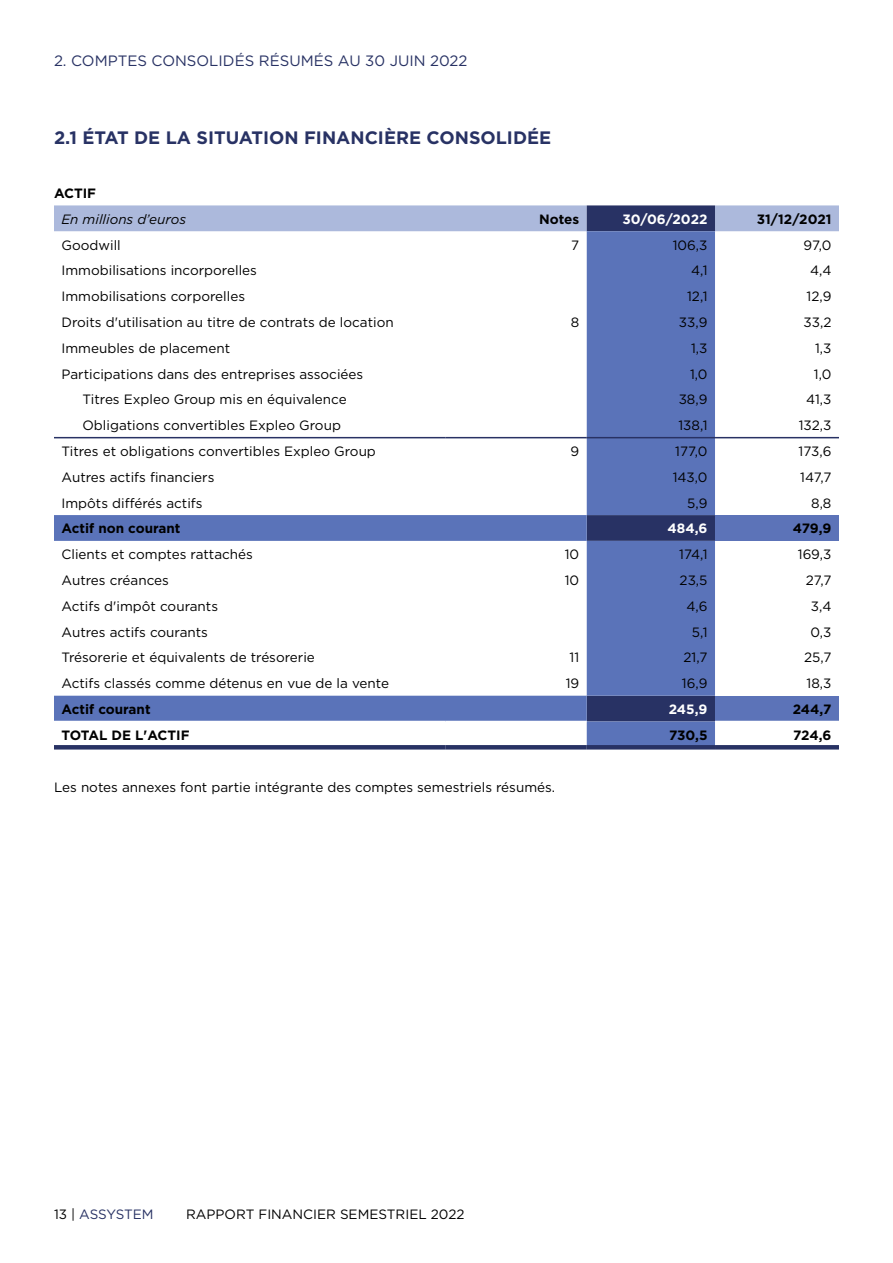
<style>
.page{position:relative;width:893px;height:1263px;background:#fff}
.page>*{position:absolute;margin:0;border:0;box-sizing:border-box;transform-origin:0 0}
.t1{font:700 18px "Gotham";color:#283264}
.t2{font:15px "Gotham";color:#283264}
.t3{font:13.5px "Gotham";color:#000}
.t4{font:700 13.5px "Gotham";color:#000}
.t5{font:700 13.5px "Gotham";color:#fff}
.t6{font:italic 13.5px "Gotham";color:#000}
.t7{font:13.5px "Gotham";letter-spacing:-.01em;color:#283264}
.s1{color:#000}
</style>
<div class="page">
<div style="left:54px;top:205px;width:785px;height:26px;background:#acb9dc"></div>
<div style="left:587px;top:205px;width:128px;height:26px;background:#283264"></div>
<svg style="left:54px;top:231px;width:661px;height:514px"></svg>
<div style="left:715px;top:515px;width:124px;height:26px;background:#5c73b8"></div>
<div style="left:587px;top:541px;width:128px;height:155px;background:#5a73b9"></div>
<div style="left:715px;top:696px;width:124px;height:25px;background:#5c73b8"></div>
<hr style="left:54px;top:745px;width:392px;height:4px;background:#283264">
<hr style="left:446px;top:745px;width:141px;height:4px;background:#283264">
<hr style="left:587px;top:745px;width:128px;height:4px;background:#283264">
<hr style="left:715px;top:745px;width:124px;height:4px;background:#283264">
<hr style="left:54px;top:437px;width:392px;height:1px;background:#283264">
<hr style="left:446px;top:437px;width:141px;height:1px;background:#283264">
<hr style="left:587px;top:437px;width:128px;height:1px;background:#283264">
<hr style="left:715px;top:437px;width:124px;height:1px;background:#283264">
<hr style="left:54px;top:721px;width:392px;height:1px;background:#fff">
<hr style="left:446px;top:721px;width:141px;height:1px;background:#fff">
<p class="t2" style="left:54px;top:52px;width:415px">2. COMPTES CONSOLIDÉS RÉSUMÉS AU 30 JUIN 2022</p>
<h1 class="t1" style="left:54px;top:126px;width:499px">2.1 ÉTAT DE LA SITUATION FINANCIÈRE CONSOLIDÉE</h1>
<p class="t4" style="left:54px;top:184px;width:44px">ACTIF</p>
<p class="t6" style="left:62px;top:210px;width:126px">En millions d’euros</p>
<p class="t4" style="left:539px;top:210px;width:42px">Notes</p>
<p class="t5" style="left:623px;top:210px;width:86px">30/06/2022</p>
<p class="t4" style="left:757px;top:210px;width:76px">31/12/2021</p>
<p class="t3" style="left:61px;top:236px;width:61px">Goodwill</p>
<p class="t3" style="left:571px;top:236px;width:10px">7</p>
<p class="t3" style="left:673px;top:236px;width:36px">106,3</p>
<p class="t3" style="left:804px;top:236px;width:29px">97,0</p>
<p class="t3" style="left:61px;top:262px;width:197px">Immobilisations incorporelles</p>
<p class="t3" style="left:691px;top:262px;width:18px">4,1</p>
<p class="t3" style="left:810px;top:262px;width:23px">4,4</p>
<p class="t3" style="left:61px;top:288px;width:185px">Immobilisations corporelles</p>
<p class="t3" style="left:687px;top:288px;width:22px">12,1</p>
<p class="t3" style="left:806px;top:288px;width:26px">12,9</p>
<p class="t3" style="left:61px;top:313px;width:334px">Droits d'utilisation au titre de contrats de location</p>
<p class="t3" style="left:571px;top:313px;width:10px">8</p>
<p class="t3" style="left:679px;top:313px;width:30px">33,9</p>
<p class="t3" style="left:803px;top:313px;width:29px">33,2</p>
<p class="t3" style="left:61px;top:339px;width:170px">Immeubles de placement</p>
<p class="t3" style="left:691px;top:339px;width:18px">1,3</p>
<p class="t3" style="left:815px;top:339px;width:18px">1,3</p>
<p class="t3" style="left:61px;top:365px;width:303px">Participations dans des entreprises associées</p>
<p class="t3" style="left:690px;top:365px;width:19px">1,0</p>
<p class="t3" style="left:814px;top:365px;width:19px">1,0</p>
<p class="t3" style="left:83px;top:391px;width:266px">Titres Expleo Group mis en équivalence</p>
<p class="t3" style="left:679px;top:391px;width:30px">38,9</p>
<p class="t3" style="left:806px;top:391px;width:27px">41,3</p>
<p class="t3" style="left:83px;top:417px;width:260px">Obligations convertibles Expleo Group</p>
<p class="t3" style="left:678px;top:417px;width:31px">138,1</p>
<p class="t3" style="left:799px;top:417px;width:34px">132,3</p>
<p class="t3" style="left:61px;top:442px;width:316px">Titres et obligations convertibles Expleo Group</p>
<p class="t3" style="left:570px;top:442px;width:10px">9</p>
<p class="t3" style="left:675px;top:442px;width:34px">177,0</p>
<p class="t3" style="left:798px;top:442px;width:34px">173,6</p>
<p class="t3" style="left:61px;top:468px;width:154px">Autres actifs financiers</p>
<p class="t3" style="left:673px;top:468px;width:36px">143,0</p>
<p class="t3" style="left:800px;top:468px;width:33px">147,7</p>
<p class="t3" style="left:61px;top:494px;width:143px">Impôts différés actifs</p>
<p class="t3" style="left:687px;top:494px;width:22px">5,9</p>
<p class="t3" style="left:811px;top:494px;width:22px">8,8</p>
<p class="t4" style="left:61px;top:520px;width:120px">Actif non courant</p>
<p class="t5" style="left:668px;top:520px;width:41px">484,6</p>
<p class="t4" style="left:793px;top:520px;width:40px">479,9</p>
<p class="t3" style="left:61px;top:546px;width:193px">Clients et comptes rattachés</p>
<p class="t3" style="left:565px;top:546px;width:16px">10</p>
<p class="t3" style="left:679px;top:546px;width:30px">174,1</p>
<p class="t3" style="left:798px;top:546px;width:35px">169,3</p>
<p class="t3" style="left:61px;top:571px;width:109px">Autres créances</p>
<p class="t3" style="left:565px;top:571px;width:16px">10</p>
<p class="t3" style="left:680px;top:571px;width:29px">23,5</p>
<p class="t3" style="left:806px;top:571px;width:27px">27,7</p>
<p class="t3" style="left:61px;top:597px;width:158px">Actifs d'impôt courants</p>
<p class="t3" style="left:686px;top:597px;width:23px">4,6</p>
<p class="t3" style="left:811px;top:597px;width:22px">3,4</p>
<p class="t3" style="left:61px;top:623px;width:148px">Autres actifs courants</p>
<p class="t3" style="left:692px;top:623px;width:17px">5,1</p>
<p class="t3" style="left:810px;top:623px;width:22px">0,3</p>
<p class="t3" style="left:61px;top:649px;width:255px">Trésorerie et équivalents de trésorerie</p>
<p class="t3" style="left:570px;top:649px;width:11px">11</p>
<p class="t3" style="left:683px;top:649px;width:26px">21,7</p>
<p class="t3" style="left:804px;top:649px;width:29px">25,7</p>
<p class="t3" style="left:61px;top:675px;width:329px">Actifs classés comme détenus en vue de la vente</p>
<p class="t3" style="left:566px;top:675px;width:15px">19</p>
<p class="t3" style="left:682px;top:675px;width:27px">16,9</p>
<p class="t3" style="left:806px;top:675px;width:26px">18,3</p>
<p class="t4" style="left:61px;top:700px;width:91px">Actif courant</p>
<p class="t5" style="left:669px;top:700px;width:40px">245,9</p>
<p class="t4" style="left:793px;top:700px;width:40px">244,7</p>
<p class="t4" style="left:61px;top:726px;width:130px">TOTAL DE L'ACTIF</p>
<p class="t4" style="left:669px;top:726px;width:40px">730,5</p>
<p class="t4" style="left:793px;top:726px;width:40px">724,6</p>
<p class="t3" style="left:54px;top:779px;width:503px">Les notes annexes font partie intégrante des comptes semestriels résumés.</p>
<p class="t7" style="left:54px;top:1206px;width:101px"><span class="s1">13 |</span> ASSYSTEM</p>
<p class="t3" style="left:186px;top:1206px;width:280px">RAPPORT FINANCIER SEMESTRIEL 2022</p>
</div>
